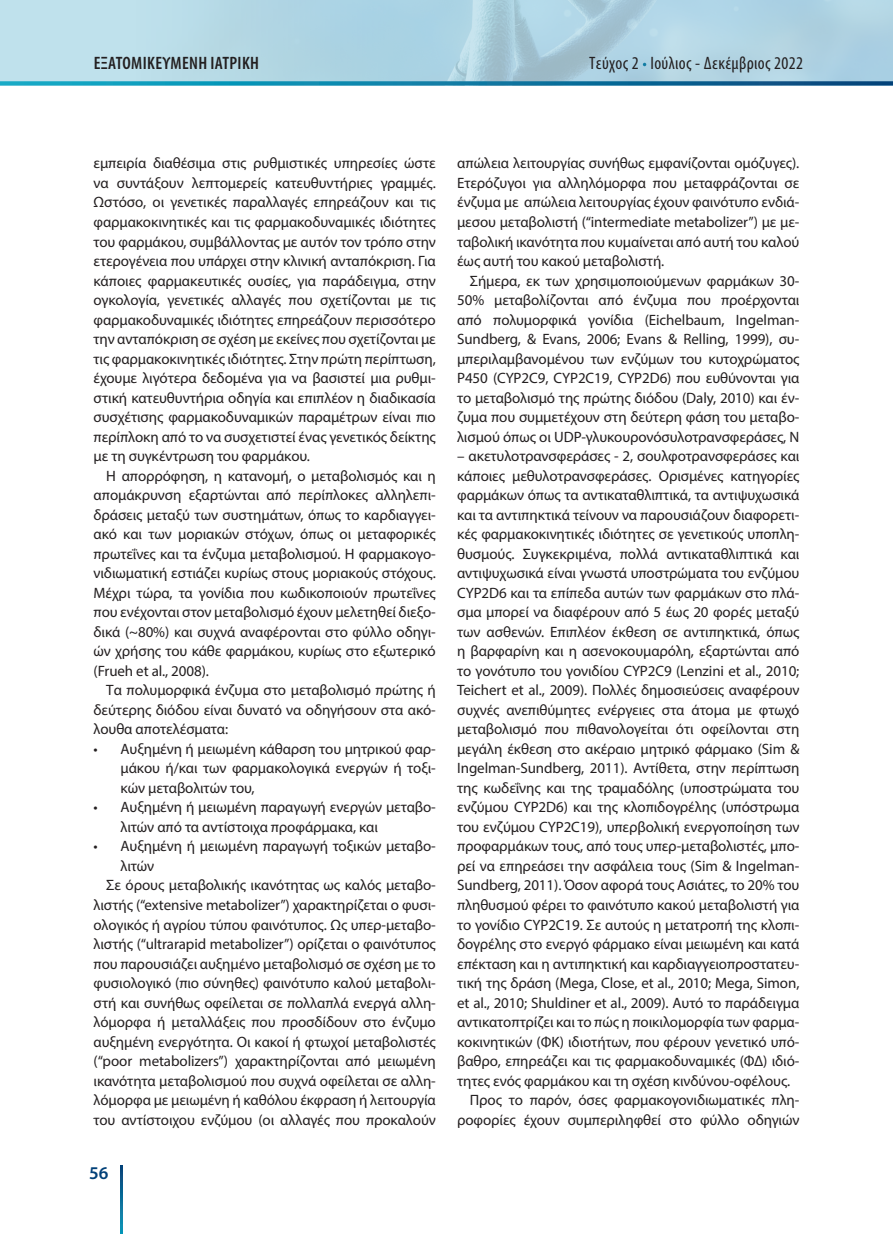
<style>
.page{position:relative;width:893px;height:1234px;background:#fff}
.page>*{position:absolute;margin:0;border:0;box-sizing:border-box;transform-origin:0 0}
.t1{font:condensed 18px "Myriad Pro";letter-spacing:.02em;color:#231f20}
.t2{font:600 condensed 18px "Myriad Pro";letter-spacing:.02em;color:#231f20}
.t3{font:600 18px "Myriad Pro";color:#014078}
.t4{font:15px/19.5px "Myriad Pro";letter-spacing:-.005em;color:#231f20;text-align:justify}
.s1{color:#fff}
</style>
<div class="page">
<img style="left:0;top:0;width:893px;height:81px">
<svg style="left:0;top:81px;width:893px;height:4px;background:#1780a6"></svg>
<svg style="left:121px;top:1165px;width:2px;height:68px"></svg>
<p class="t2" style="left:94px;top:52px;width:167px">ΕΞΑΤΟΜΙΚΕΥΜΈΝΗ ΙΑΤΡΙΚΉ</p>
<p class="t1" style="left:589px;top:52px;width:215px">Τεύχος 2 <span class="s1">•</span> Ιούλιος - Δεκέμβριος 2022</p>
<p class="t4" style="left:94px;top:153px;width:344px">εμπειρία διαθέσιμα στις ρυθμιστικές υπηρεσίες ώστε να συντάξουν λεπτομερείς κατευθυντήριες γραμμές.<br>Ωστόσο, οι γενετικές παραλλαγές επηρεάζουν και τις φαρμακοκινητικές και τις φαρμακοδυναμικές ιδιότητες του φαρμάκου, συμβάλλοντας με αυτόν τον τρόπο στην ετερογένεια που υπάρχει στην κλινική ανταπόκριση. Για κάποιες φαρμακευτικές ουσίες, για παράδειγμα, στην ογκολογία, γενετικές αλλαγές που σχετίζονται με τις φαρμακοδυναμικές ιδιότητες επηρεάζουν περισσότερο την ανταπόκριση σε σχέση με εκείνες που σχετίζονται με τις φαρμακοκινητικές ιδιότητες. Στην πρώτη περίπτωση, έχουμε λιγότερα δεδομένα για να βασιστεί μια ρυθμι&shy;στική κατευθυντήρια οδηγία και επιπλέον η διαδικασία συσχέτισης φαρμακοδυναμικών παραμέτρων είναι πιο περίπλοκη από το να συσχετιστεί ένας γενετικός δείκτης με τη συγκέντρωση του φαρμάκου.</p>
<p class="t4" style="left:94px;top:465px;width:344px;text-indent:13px">Η απορρόφηση, η κατανομή, ο μεταβολισμός και η απομάκρυνση εξαρτώνται από περίπλοκες αλληλεπι&shy;δράσεις μεταξύ των συστημάτων, όπως το καρδιαγγει&shy;ακό και των μοριακών στόχων, όπως οι μεταφορικές πρωτεΐνες και τα ένζυμα μεταβολισμού. Η φαρμακογο&shy;νιδιωματική εστιάζει κυρίως στους μοριακούς στόχους.<br>Μέχρι τώρα, τα γονίδια που κωδικοποιούν πρωτεΐνες που ενέχονται στον μεταβολισμό έχουν μελετηθεί διεξο&shy;δικά (~80%) και συχνά αναφέρονται στο φύλλο οδηγι&shy;ών χρήσης του κάθε φαρμάκου, κυρίως στο εξωτερικό (Frueh et al., 2008).</p>
<p class="t4" style="left:94px;top:680px;width:344px;text-indent:13px">Τα πολυμορφικά ένζυμα στο μεταβολισμό πρώτης ή δεύτερης διόδου είναι δυνατό να οδηγήσουν στα ακό&shy;λουθα αποτελέσματα:</p>
<p class="t4" style="left:121px;top:738px;width:317px;text-indent:-27px">• Αυξημένη ή μειωμένη κάθαρση του μητρικού φαρ&shy;μάκου ή/και των φαρμακολογικά ενεργών ή τοξι&shy;κών μεταβολιτών του,</p>
<p class="t4" style="left:121px;top:797px;width:317px;text-indent:-27px">• Αυξημένη ή μειωμένη παραγωγή ενεργών μεταβο&shy;λιτών από τα αντίστοιχα προφάρμακα, και</p>
<p class="t4" style="left:94px;top:836px;width:344px">• Αυξημένη ή μειωμένη παραγωγή τοξικών μεταβο-</p>
<p class="t4" style="left:121px;top:855px;width:35px">λιτών</p>
<p class="t4" style="left:106px;top:875px;width:331px">Σε όρους μεταβολικής ικανότητας ως καλός μεταβο-</p>
<p class="t4" style="left:94px;top:894px;width:344px">λιστής (“extensive metabolizer”) χαρακτηρίζεται ο φυσι-</p>
<p class="t4" style="left:94px;top:914px;width:344px">ολογικός ή αγρίου τύπου φαινότυπος. Ως υπερ-μεταβο-</p>
<p class="t4" style="left:94px;top:933px;width:344px">λιστής (“ultrarapid metabolizer”) ορίζεται ο φαινότυπος</p>
<p class="t4" style="left:94px;top:953px;width:344px">που παρουσιάζει αυξημένο μεταβολισμό σε σχέση με το</p>
<p class="t4" style="left:94px;top:972px;width:344px">φυσιολογικό (πιο σύνηθες) φαινότυπο καλού μεταβολι-</p>
<p class="t4" style="left:94px;top:992px;width:344px">στή και συνήθως οφείλεται σε πολλαπλά ενεργά αλλη-</p>
<p class="t4" style="left:94px;top:1011px;width:344px">λόμορφα ή μεταλλάξεις που προσδίδουν στο ένζυμο</p>
<p class="t4" style="left:94px;top:1031px;width:344px">αυξημένη ενεργότητα. Οι κακοί ή φτωχοί μεταβολιστές</p>
<p class="t4" style="left:94px;top:1050px;width:344px">(“poor metabolizers”) χαρακτηρίζονται από μειωμένη</p>
<p class="t4" style="left:94px;top:1070px;width:344px">ικανότητα μεταβολισμού που συχνά οφείλεται σε αλλη-</p>
<p class="t4" style="left:94px;top:1089px;width:344px">λόμορφα με μειωμένη ή καθόλου έκφραση ή λειτουργία</p>
<p class="t4" style="left:94px;top:1109px;width:344px">του αντίστοιχου ενζύμου (οι αλλαγές που προκαλούν</p>
<p class="t3" style="left:89px;top:1161px;width:21px">56</p>
<p class="t4" style="left:457px;top:153px;width:344px">απώλεια λειτουργίας συνήθως εμφανίζονται ομόζυγες).<br>Ετερόζυγοι για αλληλόμορφα που μεταφράζονται σε ένζυμα με απώλεια λειτουργίας έχουν φαινότυπο ενδιά&shy;μεσου μεταβολιστή (“intermediate metabolizer”) με με&shy;ταβολική ικανότητα που κυμαίνεται από αυτή του καλού έως αυτή του κακού μεταβολιστή.</p>
<p class="t4" style="left:457px;top:270px;width:344px;text-indent:13px">Σήμερα, εκ των χρησιμοποιούμενων φαρμάκων 30- 50% μεταβολίζονται από ένζυμα που προέρχονται από πολυμορφικά γονίδια (Eichelbaum, Ingelman-Sundberg, &amp; Evans, 2006; Evans &amp; Relling, 1999), συ&shy;μπεριλαμβανομένου των ενζύμων του κυτοχρώματος P450 (CYP2C9, CYP2C19, CYP2D6) που ευθύνονται για το μεταβολισμό της πρώτης διόδου (Daly, 2010) και έν&shy;ζυμα που συμμετέχουν στη δεύτερη φάση του μεταβο&shy;λισμού όπως οι UDP-γλυκουρονόσυλοτρανσφεράσες, Ν</p>
<p class="t4" style="left:457px;top:446px;width:344px">– ακετυλοτρανσφεράσες - 2, σουλφοτρανσφεράσες και</p>
<p class="t4" style="left:457px;top:465px;width:344px">κάποιες μεθυλοτρανσφεράσες. Ορισμένες κατηγορίες</p>
<p class="t4" style="left:457px;top:485px;width:344px">φαρμάκων όπως τα αντικαταθλιπτικά, τα αντιψυχωσικά</p>
<p class="t4" style="left:457px;top:504px;width:344px">και τα αντιπηκτικά τείνουν να παρουσιάζουν διαφορετι-</p>
<p class="t4" style="left:457px;top:524px;width:344px">κές φαρμακοκινητικές ιδιότητες σε γενετικούς υποπλη-</p>
<p class="t4" style="left:457px;top:543px;width:344px">θυσμούς. Συγκεκριμένα, πολλά αντικαταθλιπτικά και</p>
<p class="t4" style="left:457px;top:563px;width:344px">αντιψυχωσικά είναι γνωστά υποστρώματα του ενζύμου</p>
<p class="t4" style="left:457px;top:582px;width:344px">CYP2D6 και τα επίπεδα αυτών των φαρμάκων στο πλά-</p>
<p class="t4" style="left:457px;top:602px;width:344px">σμα μπορεί να διαφέρουν από 5 έως 20 φορές μεταξύ</p>
<p class="t4" style="left:457px;top:621px;width:344px">των ασθενών. Επιπλέον έκθεση σε αντιπηκτικά, όπως</p>
<p class="t4" style="left:457px;top:641px;width:344px">η βαρφαρίνη και η ασενοκουμαρόλη, εξαρτώνται από</p>
<p class="t4" style="left:457px;top:660px;width:344px">το γονότυπο του γονιδίου CYP2C9 (Lenzini et al., 2010;</p>
<p class="t4" style="left:457px;top:680px;width:344px">Teichert et al., 2009). Πολλές δημοσιεύσεις αναφέρουν</p>
<p class="t4" style="left:457px;top:699px;width:344px">συχνές ανεπιθύμητες ενέργειες στα άτομα με φτωχό</p>
<p class="t4" style="left:457px;top:719px;width:344px">μεταβολισμό που πιθανολογείται ότι οφείλονται στη</p>
<p class="t4" style="left:457px;top:738px;width:344px">μεγάλη έκθεση στο ακέραιο μητρικό φάρμακο (Sim &amp;</p>
<p class="t4" style="left:457px;top:758px;width:344px">Ingelman-Sundberg, 2011). Αντίθετα, στην περίπτωση</p>
<p class="t4" style="left:457px;top:777px;width:344px">της κωδεΐνης και της τραμαδόλης (υποστρώματα του</p>
<p class="t4" style="left:457px;top:797px;width:344px">ενζύμου CYP2D6) και της κλοπιδογρέλης (υπόστρωμα</p>
<p class="t4" style="left:457px;top:816px;width:344px">του ενζύμου CYP2C19), υπερβολική ενεργοποίηση των</p>
<p class="t4" style="left:457px;top:836px;width:344px">προφαρμάκων τους, από τους υπερ-μεταβολιστές, μπο-</p>
<p class="t4" style="left:457px;top:855px;width:344px">ρεί να επηρεάσει την ασφάλεια τους (Sim &amp; Ingelman-</p>
<p class="t4" style="left:457px;top:875px;width:344px">Sundberg, 2011). Όσον αφορά τους Ασιάτες, το 20% του</p>
<p class="t4" style="left:457px;top:894px;width:344px">πληθυσμού φέρει το φαινότυπο κακού μεταβολιστή για</p>
<p class="t4" style="left:457px;top:914px;width:344px">το γονίδιο CYP2C19. Σε αυτούς η μετατροπή της κλοπι-</p>
<p class="t4" style="left:457px;top:933px;width:344px">δογρέλης στο ενεργό φάρμακο είναι μειωμένη και κατά</p>
<p class="t4" style="left:457px;top:953px;width:344px">επέκταση και η αντιπηκτική και καρδιαγγειοπροστατευ-</p>
<p class="t4" style="left:457px;top:972px;width:344px">τική της δράση (Mega, Close, et al., 2010; Mega, Simon,</p>
<p class="t4" style="left:457px;top:992px;width:344px">et al., 2010; Shuldiner et al., 2009). Αυτό το παράδειγμα</p>
<p class="t4" style="left:457px;top:1011px;width:344px">αντικατοπτρίζει και το πώς η ποικιλομορφία των φαρμα-</p>
<p class="t4" style="left:457px;top:1031px;width:344px">κοκινητικών (ΦΚ) ιδιοτήτων, που φέρουν γενετικό υπό-</p>
<p class="t4" style="left:457px;top:1050px;width:344px">βαθρο, επηρεάζει και τις φαρμακοδυναμικές (ΦΔ) ιδιό-</p>
<p class="t4" style="left:457px;top:1070px;width:335px">τητες ενός φαρμάκου και τη σχέση κινδύνου-οφέλους.</p>
<p class="t4" style="left:470px;top:1089px;width:331px">Προς το παρόν, όσες φαρμακογονιδιωματικές πλη-</p>
<p class="t4" style="left:457px;top:1109px;width:344px">ροφορίες έχουν συμπεριληφθεί στο φύλλο οδηγιών</p>
</div>
